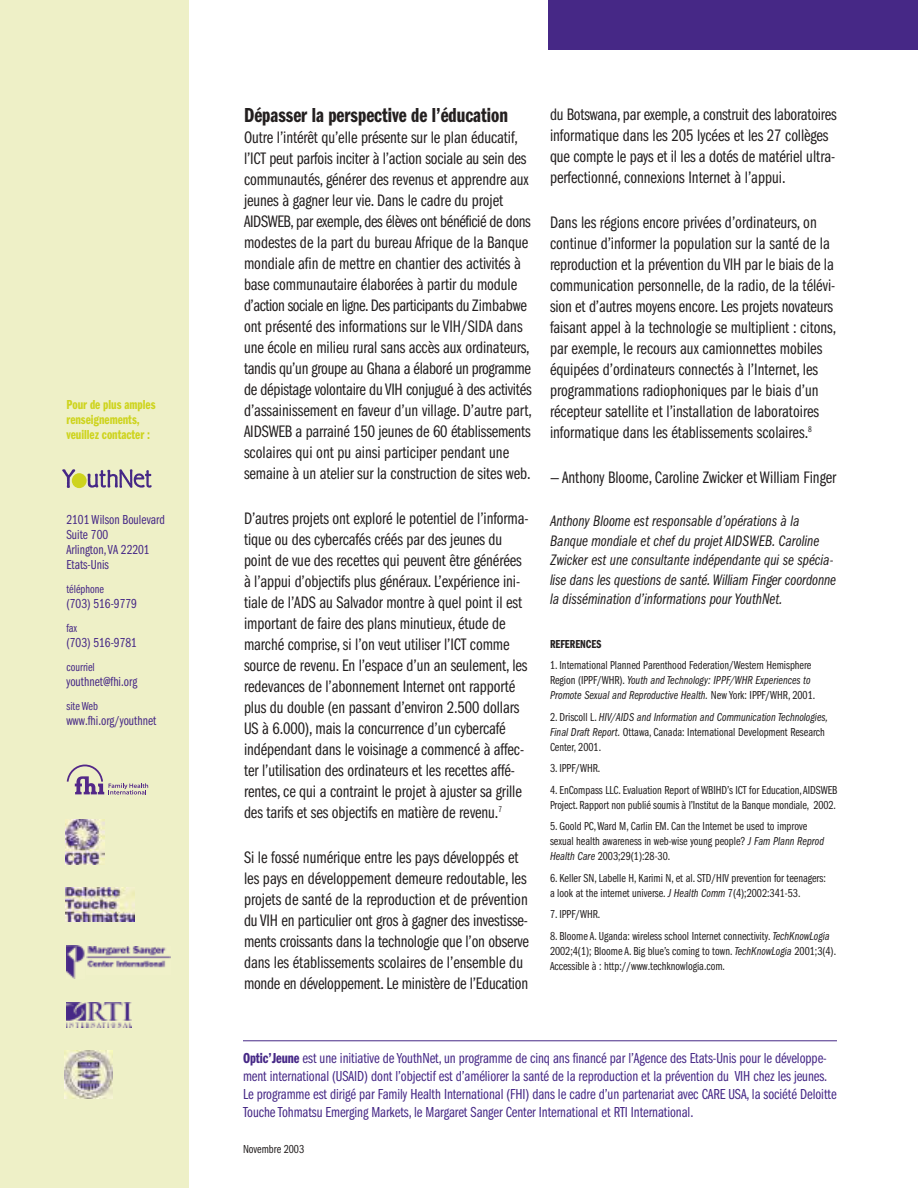
<style>
.page{position:relative;width:918px;height:1188px;background:#fff}
.page>*{position:absolute;margin:0;border:0;box-sizing:border-box;transform-origin:0 0}
.t1{font:21px "Franklin Gothic Demi Cmpr";color:#231f1f}
.t2{font:17.25px/21px "Franklin Gothic Book Cmpr";letter-spacing:-.005em;color:#231f1f}
.t3{font:15.75px/19.5px "Franklin Gothic Book Cmpr Ital";color:#231f1f}
.t4{font:15px/18px "Franklin Gothic Book Cmpr";letter-spacing:-.005em;color:#462886}
.t5{font:13.5px/15px "Franklin Gothic Book Cmpr";color:#462886}
.t6{font:13.5px/15px "Franklin Gothic Demi Cmpr";color:#ced41e}
.t7{font:12px/15px "Franklin Gothic Book Cmpr";color:#231f1f}
.t8{font:12px/15px "Franklin Gothic Book Cmpr Ital";color:#231f1f}
.t9{font:12px "Franklin Gothic Book Cmpr";color:#462886}
.t10{font:12px "Franklin Gothic Demi Cmpr";color:#231f1f}
.s1{font-family:"Franklin Gothic Book Cmpr"}
.s2{font-family:"Franklin Gothic Book Cmpr Ital"}
.s3{font-family:"Franklin Gothic Demi Cmpr"}
</style>
<div class="page">
<div style="left:0;top:0;width:189px;height:1188px;background:#eef0c7"></div>
<svg style="left:62px;top:469px;width:13px;height:19px"></svg>
<div style="left:72px;top:473px;width:15px;height:15px;background:#ced41e;border-radius:50%"></div>
<svg style="left:81px;top:469px;width:71px;height:19px"></svg>
<img style="left:66px;top:887px;width:69px;height:35px">
<img style="left:66px;top:946px;width:19px;height:32px">
<img style="left:86px;top:946px;width:84px;height:22px">
<img style="left:67px;top:1002px;width:64px;height:26px">
<img style="left:66px;top:819px;width:39px;height:45px">
<div style="left:549px;top:0;width:369px;height:50px;background:#462886"></div>
<hr style="left:243px;top:1040px;width:594px;height:1px;background:#462886">
<img style="left:65px;top:1050px;width:48px;height:48px">
<svg style="left:67px;top:765px;width:81px;height:30px"></svg>
<p class="t6" style="left:66px;top:398px;width:91px">Pour de plus amples renseignements, veuillez contacter :</p>
<p class="t5" style="left:66px;top:513px;width:100px">2101 Wilson Boulevard<br>Suite 700<br>Arlington, VA 22201<br>Etats-Unis</p>
<p class="t9" style="left:66px;top:585px;width:39px">téléphone</p>
<p class="t5" style="left:66px;top:597px;width:72px">(703) 516-9779</p>
<p class="t9" style="left:66px;top:624px;width:12px">fax</p>
<p class="t5" style="left:66px;top:636px;width:72px">(703) 516-9781</p>
<p class="t9" style="left:66px;top:663px;width:30px">courriel</p>
<p class="t5" style="left:66px;top:675px;width:72px">youthnet@fhi.org</p>
<p class="t9" style="left:66px;top:702px;width:33px">site Web</p>
<p class="t5" style="left:66px;top:714px;width:91px">www.fhi.org/youthnet</p>
<p class="t1" style="left:244px;top:108px;width:265px">Dépasser la perspective de l’éducation</p>
<p class="t2" style="left:244px;top:128px;width:289px">Outre l’intérêt qu’elle présente sur le plan éducatif, l’ICT peut parfois inciter à l’action sociale au sein des communautés, générer des revenus et apprendre aux jeunes à gagner leur vie. Dans le cadre du projet AIDSWEB, par exemple, des élèves ont bénéficié de dons modestes de la part du bureau Afrique de la Banque mondiale afin de mettre en chantier des activités à base communautaire élaborées à partir du module d’action sociale en ligne. Des participants du Zimbabwe ont présenté des informations sur le VIH/SIDA dans une école en milieu rural sans accès aux ordinateurs, tandis qu’un groupe au Ghana a élaboré un programme de dépistage volontaire du VIH conjugué à des activités d’assainissement en faveur d’un village. D’autre part, AIDSWEB a parrainé 150 jeunes de 60 établissements scolaires qui ont pu ainsi participer pendant une semaine à un atelier sur la construction de sites web.</p>
<p class="t2" style="left:244px;top:509px;width:286px">D’autres projets ont exploré le potentiel de l’informa&shy;tique ou des cybercafés créés par des jeunes du point de vue des recettes qui peuvent être générées à l’appui d’objectifs plus généraux. L’expérience ini&shy;tiale de l’ADS au Salvador montre à quel point il est important de faire des plans minutieux, étude de marché comprise, si l’on veut utiliser l’ICT comme source de revenu. En l’espace d’un an seulement, les redevances de l’abonnement Internet ont rapporté plus du double (en passant d’environ 2.500 dollars US à 6.000), mais la concurrence d’un cybercafé indépendant dans le voisinage a commencé à affec&shy;ter l’utilisation des ordinateurs et les recettes affé&shy;rentes, ce qui a contraint le projet à ajuster sa grille des tarifs et ses objectifs en matière de revenu.<sup>7</sup></p>
<p class="t2" style="left:244px;top:848px;width:286px">Si le fossé numérique entre les pays développés et les pays en développement demeure redoutable, les projets de santé de la reproduction et de prévention du VIH en particulier ont gros à gagner des investisse&shy;ments croissants dans la technologie que l’on observe dans les établissements scolaires de l’ensemble du monde en développement. Le ministère de l’Education</p>
<p class="t2" style="left:550px;top:105px;width:288px">du Botswana, par exemple, a construit des laboratoires informatique dans les 205 lycées et les 27 collèges que compte le pays et il les a dotés de matériel ultra&shy;perfectionné, connexions Internet à l’appui.</p>
<p class="t2" style="left:550px;top:213px;width:288px">Dans les régions encore privées d’ordinateurs, on continue d’informer la population sur la santé de la reproduction et la prévention du VIH par le biais de la communication personnelle, de la radio, de la télévi&shy;sion et d’autres moyens encore. Les projets novateurs faisant appel à la technologie se multiplient : citons, par exemple, le recours aux camionnettes mobiles équipées d’ordinateurs connectés à l’Internet, les programmations radiophoniques par le biais d’un récepteur satellite et l’installation de laboratoires informatique dans les établissements scolaires.<sup>8</sup></p>
<p class="t2" style="left:550px;top:468px;width:288px">— Anthony Bloome, Caroline Zwicker et William Finger</p>
<p class="t3" style="left:550px;top:513px;width:288px">Anthony Bloome est responsable d’opérations à la Banque mondiale et chef du projet AIDSWEB. Caroline Zwicker est une consultante indépendante qui se spécia&shy;lise dans les questions de santé. William Finger coordonne la dissémination d’informations pour YouthNet.</p>
<p class="t10" style="left:550px;top:640px;width:53px">REFERENCES</p>
<p class="t7" style="left:550px;top:659px;width:263px">1. International Planned Parenthood Federation/Western Hemisphere</p>
<p class="t8" style="left:550px;top:674px;width:267px"><span class="s1">Region (IPPF/WHR).</span> Youth and Technology: IPPF/WHR Experiences to<br>Promote Sexual and Reproductive Health. <span class="s1">New York: IPPF/WHR, 2001.</span></p>
<p class="t8" style="left:550px;top:710px;width:280px"><span class="s1">2. Driscoll L.</span> HIV/AIDS and Information and Communication Technologies,</p>
<p class="t7" style="left:550px;top:725px;width:276px"><span class="s2">Final Draft Report.</span> Ottawa, Canada: International Development Research<br>Center, 2001.</p>
<p class="t7" style="left:550px;top:762px;width:52px">3. IPPF/WHR.</p>
<p class="t7" style="left:550px;top:783px;width:289px">4. EnCompass LLC. Evaluation Report of WBIHD’s ICT for Education, AIDSWEB<br>Project. Rapport non publié soumis à l’Institut de la Banque mondiale, 2002.</p>
<p class="t7" style="left:550px;top:820px;width:276px">5. Goold PC, Ward M, Carlin EM. Can the Internet be used to improve sexual health awareness in web-wise young people? <span class="s2">J Fam Plann Reprod<br>Health Care</span> 2003;29(1):28-30.</p>
<p class="t7" style="left:550px;top:871px;width:277px">6. Keller SN, Labelle H, Karimi N, et al. STD/HIV prevention for teenagers: a look at the internet universe. <span class="s2">J Health Comm</span> 7(4);2002:341-53.</p>
<p class="t7" style="left:550px;top:908px;width:52px">7. IPPF/WHR.</p>
<p class="t7" style="left:550px;top:929px;width:288px">8. Bloome A. Uganda: wireless school Internet connectivity. <span class="s2">TechKnowLogia<br></span>2002;4(1); Bloome A. Big blue’s coming to town. <span class="s2">TechKnowLogia</span> 2001;3(4).<br>Accessible à : http://www.techknowlogia.com.</p>
<p class="t4" style="left:243px;top:1050px;width:595px"><span class="s3">Optic’Jeune</span> est une initiative de YouthNet, un programme de cinq ans financé par l’Agence des Etats-Unis pour le développe&shy;ment international (USAID) dont l’objectif est d’améliorer la santé de la reproduction et la prévention du VIH chez les jeunes.<br>Le programme est dirigé par Family Health International (FHI) dans le cadre d’un partenariat avec CARE USA, la société Deloitte Touche Tohmatsu Emerging Markets, le Margaret Sanger Center International et RTI International.</p>
<p class="t7" style="left:243px;top:1142px;width:63px">Novembre 2003</p>
</div>
